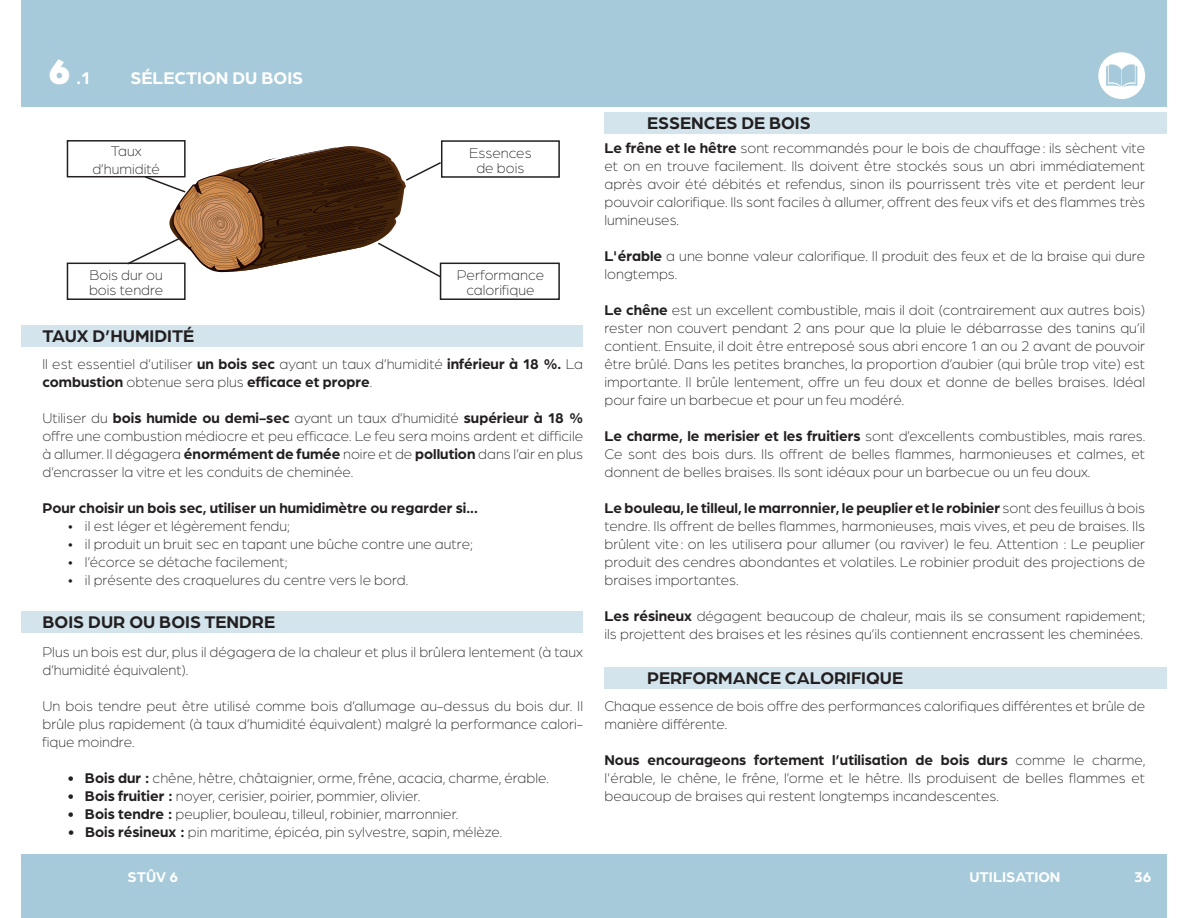
<style>
.page{position:relative;width:1188px;height:918px;background:#fff}
.page>*{position:absolute;margin:0;border:0;box-sizing:border-box;transform-origin:0 0}
.t1{font:900 37.5px "Arboria";color:#fff}
.t2{font:700 18px "Arboria";color:#231f20}
.t3{font:700 18px "Arboria";color:#fff}
.t4{font:300 15px/18px "Arboria";color:#231f20;text-align:justify}
.t5{font:700 15px "Arboria";color:#231f20}
.t6{font:700 15px "Arboria";color:#fff}
.s1{font-weight:700}
</style>
<div class="page">
<div style="left:21px;top:0;width:1146px;height:106px;background:#a7cada"></div>
<svg style="left:1098px;top:52px;width:47px;height:47px"></svg>
<div style="left:21px;top:854px;width:1146px;height:64px;background:#a7cada"></div>
<div style="left:21px;top:326px;width:562px;height:21px;background:#d3e4ec"></div>
<div style="left:605px;top:113px;width:562px;height:21px;background:#d3e4ec"></div>
<div style="left:21px;top:611px;width:562px;height:21px;background:#d3e4ec"></div>
<div style="left:605px;top:668px;width:562px;height:21px;background:#d3e4ec"></div>
<div style="left:67px;top:140px;width:119px;height:37px;border:2px solid #231f20"></div>
<div style="left:67px;top:263px;width:119px;height:37px;border:2px solid #231f20"></div>
<div style="left:440px;top:263px;width:120px;height:37px;border:2px solid #231f20"></div>
<div style="left:441px;top:140px;width:119px;height:38px;border:2px solid #231f20"></div>
<svg style="left:126px;top:146px;width:317px;height:133px"></svg>
<h1 class="t1" style="left:48px;top:45px;width:24px">6</h1>
<p class="t3" style="left:77px;top:66px;width:15px">.1</p>
<p class="t3" style="left:131px;top:66px;width:174px">SÉLECTION DU BOIS</p>
<p class="t4" style="left:92px;top:142px;width:69px;text-align:center">Taux d’humidité</p>
<p class="t4" style="left:469px;top:145px;width:64px;line-height:15px;text-align:center">Essences de bois</p>
<p class="t4" style="left:89px;top:267px;width:76px;line-height:15px">Bois dur ou bois tendre</p>
<p class="t4" style="left:457px;top:267px;width:89px;line-height:15px;text-align:center">Performance calorifique</p>
<p class="t2" style="left:43px;top:324px;width:153px">TAUX D’HUMIDITÉ</p>
<p class="t4" style="left:42px;top:354px;width:542px">ll est essentiel d’utiliser <span class="s1">un bois sec</span> ayant un taux d’humidité <span class="s1">inférieur à 18 %.</span> La <span class="s1">combustion</span> obtenue sera plus <span class="s1">efficace et propre</span>.</p>
<p class="t4" style="left:42px;top:408px;width:542px">Utiliser du <span class="s1">bois humide ou demi-sec</span> ayant un taux d’humidité <span class="s1">supérieur à 18 % </span>offre une combustion médiocre et peu efficace. Le feu sera moins ardent et difficile à allumer. Il dégagera <span class="s1">énormément de fumée</span> noire et de <span class="s1">pollution</span> dans l’air en plus d’encrasser la vitre et les conduits de cheminée.</p>
<p class="t5" style="left:42px;top:497px;width:437px">Pour choisir un bois sec, utiliser un humidimètre ou regarder si...</p>
<p class="t4" style="left:68px;top:516px;width:224px">• il est léger et légèrement fendu;</p>
<p class="t4" style="left:68px;top:534px;width:406px">• il produit un bruit sec en tapant une bûche contre une autre;</p>
<p class="t4" style="left:68px;top:552px;width:221px">• l’écorce se détache facilement;</p>
<p class="t4" style="left:68px;top:570px;width:342px">• il présente des craquelures du centre vers le bord.</p>
<p class="t2" style="left:43px;top:609px;width:234px">BOIS DUR OU BOIS TENDRE</p>
<p class="t4" style="left:42px;top:642px;width:542px">Plus un bois est dur, plus il dégagera de la chaleur et plus il brûlera lentement (à taux d’humidité équivalent).</p>
<p class="t4" style="left:42px;top:696px;width:542px">Un bois tendre peut être utilisé comme bois d’allumage au-dessus du bois dur. Il brûle plus rapidement (à taux d’humidité équivalent) malgré la performance calori&shy;fique moindre.</p>
<p class="t4" style="left:68px;top:768px;width:483px"><span class="s1">• Bois dur :</span> chêne, hêtre, châtaignier, orme, frêne, acacia, charme, érable.</p>
<p class="t4" style="left:68px;top:786px;width:354px"><span class="s1">• Bois fruitier :</span> noyer, cerisier, poirier, pommier, olivier.</p>
<p class="t4" style="left:68px;top:804px;width:392px"><span class="s1">• Bois tendre :</span> peuplier, bouleau, tilleul, robinier, marronnier.</p>
<p class="t4" style="left:68px;top:822px;width:436px"><span class="s1">• Bois résineux :</span> pin maritime, épicéa, pin sylvestre, sapin, mélèze.</p>
<p class="t2" style="left:647px;top:111px;width:165px">ESSENCES DE BOIS</p>
<p class="t4" style="left:604px;top:138px;width:542px"><span class="s1">Le frêne et le hêtre</span> sont recommandés pour le bois de chauffage: ils sèchent vite et on en trouve facilement. Ils doivent être stockés sous un abri immédiatement après avoir été débités et refendus, sinon ils pourrissent très vite et perdent leur pouvoir calorifique. Ils sont faciles à allumer, offrent des feux vifs et des flammes très lumineuses.</p>
<p class="t4" style="left:604px;top:246px;width:542px"><span class="s1">L'érable</span> a une bonne valeur calorifique. Il produit des feux et de la braise qui dure longtemps.</p>
<p class="t4" style="left:604px;top:300px;width:542px"><span class="s1">Le chêne</span> est un excellent combustible, mais il doit (contrairement aux autres bois) rester non couvert pendant 2 ans pour que la pluie le débarrasse des tanins qu’il contient. Ensuite, il doit être entreposé sous abri encore 1 an ou 2 avant de pouvoir être brûlé. Dans les petites branches, la proportion d’aubier (qui brûle trop vite) est importante. Il brûle lentement, offre un feu doux et donne de belles braises. Idéal pour faire un barbecue et pour un feu modéré.</p>
<p class="t4" style="left:604px;top:426px;width:542px"><span class="s1">Le charme, le merisier et les fruitiers</span> sont d’excellents combustibles, mais rares.<br>Ce sont des bois durs. Ils offrent de belles flammes, harmonieuses et calmes, et donnent de belles braises. Ils sont idéaux pour un barbecue ou un feu doux.</p>
<p class="t4" style="left:604px;top:498px;width:542px"><span class="s1">Le bouleau, le tilleul, le marronnier, le peuplier et le robinier</span> sont des feuillus à bois tendre. Ils offrent de belles flammes, harmonieuses, mais vives, et peu de braises. Ils brûlent vite: on les utilisera pour allumer (ou raviver) le feu. Attention : Le peuplier produit des cendres abondantes et volatiles. Le robinier produit des projections de braises importantes.</p>
<p class="t4" style="left:604px;top:606px;width:542px"><span class="s1">Les résineux</span> dégagent beaucoup de chaleur, mais ils se consument rapidement; ils projettent des braises et les résines qu’ils contiennent encrassent les cheminées.</p>
<p class="t2" style="left:647px;top:666px;width:257px">PERFORMANCE CALORIFIQUE</p>
<p class="t4" style="left:604px;top:696px;width:542px">Chaque essence de bois offre des performances calorifiques différentes et brûle de manière différente.</p>
<p class="t4" style="left:604px;top:750px;width:542px"><span class="s1">Nous encourageons fortement l’utilisation de bois durs</span> comme le charme, l'érable, le chêne, le frêne, l’orme et le hêtre. Ils produisent de belles flammes et beaucoup de braises qui restent longtemps incandescentes.</p>
<p class="t6" style="left:128px;top:866px;width:52px">STÛV 6</p>
<p class="t6" style="left:969px;top:866px;width:92px">UTILISATION</p>
<p class="t6" style="left:1134px;top:866px;width:19px">36</p>
</div>
